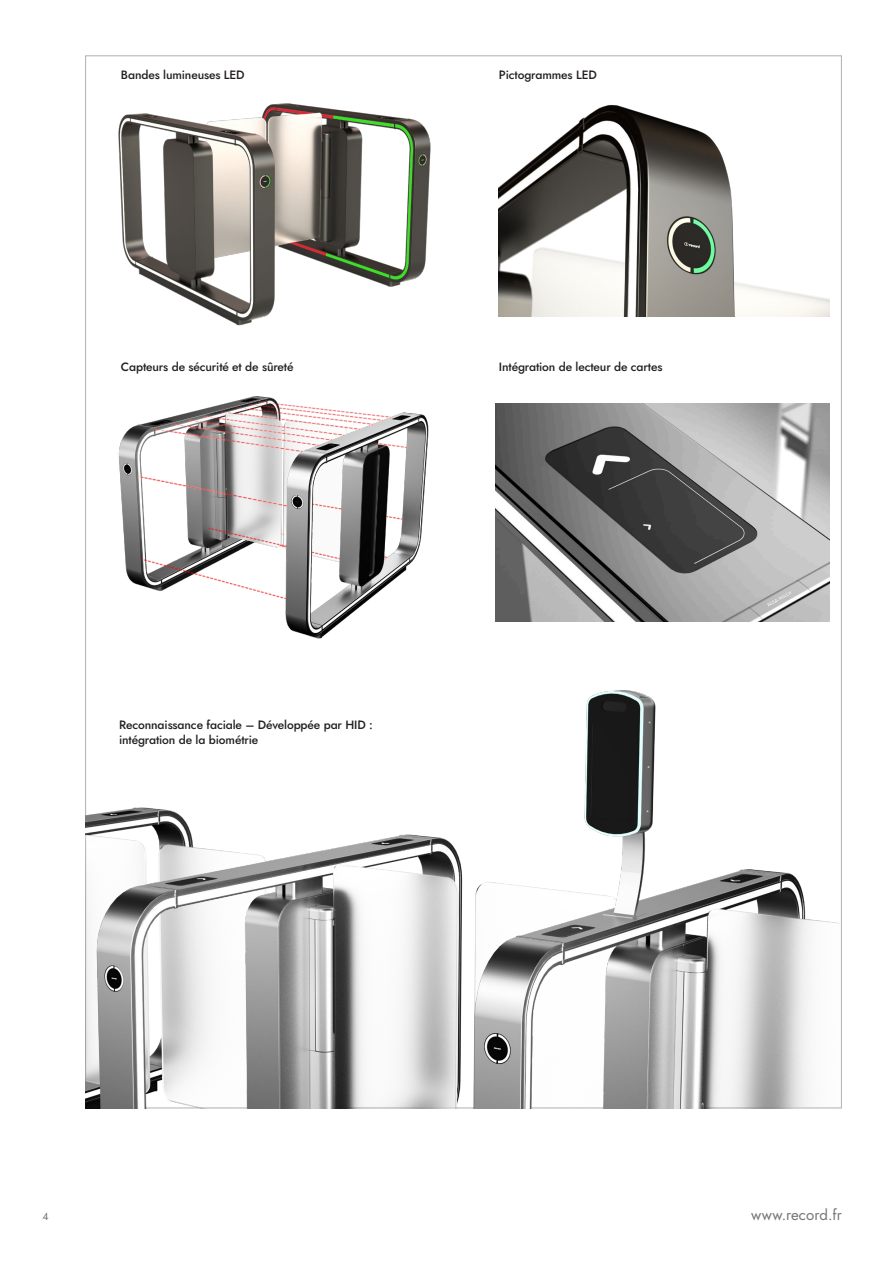
<style>
.page{position:relative;width:893px;height:1263px;background:#fff}
.page>*{position:absolute;margin:0;border:0;box-sizing:border-box;transform-origin:0 0}
.Page-no_Left_-_7_8_-_Regular_-_Dark_Grey{font:15px "Jost";color:#72757b}
.t1{font:13.5px "Jost";letter-spacing:.005em;color:#231f20}
.Table_Body_8_10_-_Medium{font:500 12px "Jost";letter-spacing:-.01em;color:#231f20}
.Page-no_Left_-_7_8_-_Regular_-_Dark_Grey-2{font:10.5px "Jost";color:#72757b}
</style>
<div class="page">
<img style="left:118px;top:103px;width:313px;height:223px">
<img style="left:118px;top:396px;width:311px;height:243px">
<img style="left:499px;top:104px;width:330px;height:212px">
<img style="left:496px;top:404px;width:333px;height:218px">
<img style="left:85px;top:659px;width:754px;height:449px">
<p class="Table_Body_8_10_-_Medium" style="left:121px;top:66px;width:125px">Bandes lumineuses LED</p>
<p class="Table_Body_8_10_-_Medium" style="left:121px;top:359px;width:174px">Capteurs de sécurité et de sûreté</p>
<p class="Table_Body_8_10_-_Medium" style="left:499px;top:66px;width:99px">Pictogrammes LED</p>
<p class="Table_Body_8_10_-_Medium" style="left:499px;top:359px;width:165px">Intégration de lecteur de cartes</p>
<p class="Table_Body_8_10_-_Medium" style="left:119px;top:716px;width:255px">Reconnaissance faciale – Développée par HID :</p>
<p class="Table_Body_8_10_-_Medium" style="left:119px;top:731px;width:141px">intégration de la biométrie</p>
<p class="Page-no_Left_-_7_8_-_Regular_-_Dark_Grey" style="left:751px;top:1205px;width:92px">www.record.fr</p>
<p class="Page-no_Left_-_7_8_-_Regular_-_Dark_Grey-2" style="left:43px;top:1210px;width:8px">4</p>
<p class="t1" style="left:734px;top:1206px;width:109px">www.record.group</p>
</div>
